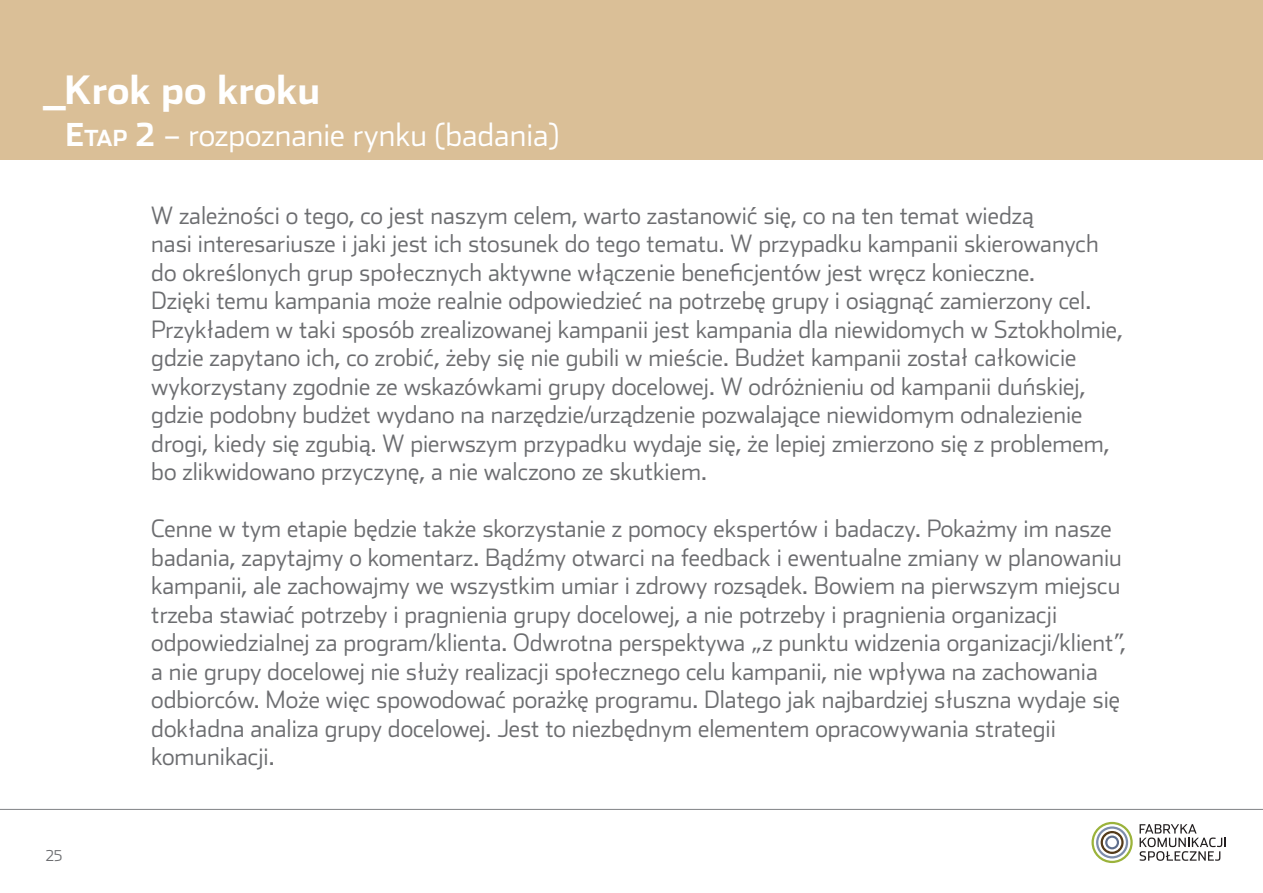
<style>
.page{position:relative;width:1263px;height:893px;background:#fff}
.page>*{position:absolute;margin:0;border:0;box-sizing:border-box;transform-origin:0 0}
.t1{font:700 39px "Stainless Pl";color:#fff}
.t2{font:300 31.5px "Stainless Pl";color:#fff}
.t3{font:300 24px/28.5px "Stainless Pl";color:#6c6d70}
.t4{font:300 15px "Stainless Pl";color:#6c6d70}
.s1{font-weight:700}
.s2{font-weight:700;font-size:22.05px}
</style>
<div class="page">
<svg style="left:1139px;top:824px;width:87px;height:37px"></svg>
<svg style="left:1091px;top:822px;width:42px;height:41px"></svg>
<hr style="left:0;top:809px;width:1263px;height:1px;background:#808285">
<div style="left:0;top:0;width:1263px;height:159px;background:#dabf97"></div>
<h1 class="t1" style="left:45px;top:65px;width:277px">_Krok po kroku</h1>
<h2 class="t2" style="left:66px;top:116px;width:495px"><span class="s1">E</span><span class="s2">tap</span> <span class="s1">2</span> – rozpoznanie rynku (badania)</h2>
<p class="t4" style="left:46px;top:847px;width:18px">25</p>
<p class="t3" style="left:151px;top:201px;width:973px">W zależności o tego, co jest naszym celem, warto zastanowić się, co na ten temat wiedzą<br>nasi interesariusze i jaki jest ich stosunek do tego tematu. W przypadku kampanii skierowanych do określonych grup społecznych aktywne włączenie beneficjentów jest wręcz konieczne.<br>Dzięki temu kampania może realnie odpowiedzieć na potrzebę grupy i osiągnąć zamierzony cel.<br>Przykładem w taki sposób zrealizowanej kampanii jest kampania dla niewidomych w Sztokholmie, gdzie zapytano ich, co zrobić, żeby się nie gubili w mieście. Budżet kampanii został całkowicie wykorzystany zgodnie ze wskazówkami grupy docelowej. W odróżnieniu od kampanii duńskiej, gdzie podobny budżet wydano na narzędzie/urządzenie pozwalające niewidomym odnalezienie drogi, kiedy się zgubią. W pierwszym przypadku wydaje się, że lepiej zmierzono się z problemem, bo zlikwidowano przyczynę, a nie walczono ze skutkiem.</p>
<p class="t3" style="left:151px;top:514px;width:976px">Cenne w tym etapie będzie także skorzystanie z pomocy ekspertów i badaczy. Pokażmy im nasze badania, zapytajmy o komentarz. Bądźmy otwarci na feedback i ewentualne zmiany w planowaniu kampanii, ale zachowajmy we wszystkim umiar i zdrowy rozsądek. Bowiem na pierwszym miejscu trzeba stawiać potrzeby i pragnienia grupy docelowej, a nie potrzeby i pragnienia organizacji odpowiedzialnej za program/klienta. Odwrotna perspektywa „z punktu widzenia organizacji/klient”, a nie grupy docelowej nie służy realizacji społecznego celu kampanii, nie wpływa na zachowania odbiorców. Może więc spowodować porażkę programu. Dlatego jak najbardziej słuszna wydaje się dokładna analiza grupy docelowej. Jest to niezbędnym elementem opracowywania strategii komunikacji.</p>
</div>
